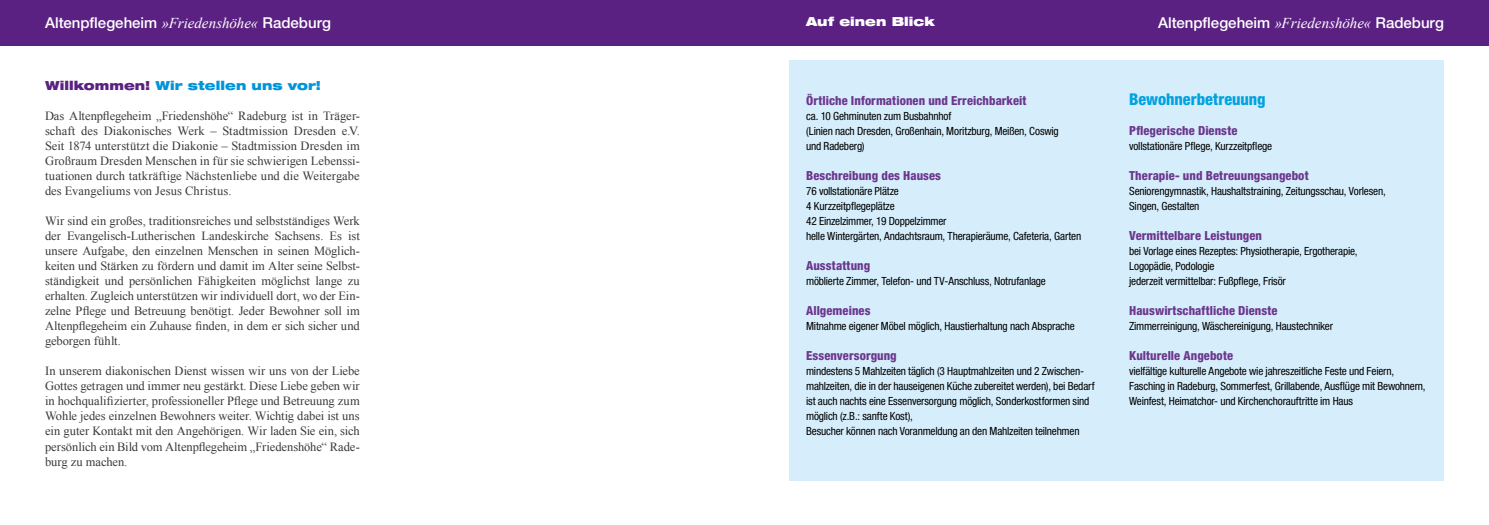
<style>
.page{position:relative;width:1489px;height:525px;background:#fff}
.page>*{position:absolute;margin:0;border:0;box-sizing:border-box;transform-origin:0 0}
.t1{font:800 condensed 16.25px "Helvetica Neue LT Std";color:#00a2df}
.t2{font:500 15px "Helvetica Neue LT Std";color:#fff}
.t3{font:12.5px/15px "Times New Roman";color:#3a3a39;text-align:justify}
.t4{font:800 condensed 12.5px "Helvetica Neue LT Std";letter-spacing:.005em;color:#6c378d}
.t5{font:900 expanded 12.5px "Helvetica Neue LT Std";letter-spacing:.005em;color:#0095da}
.t6{font:900 expanded 12.5px "Helvetica Neue LT Std";color:#fff}
.t7{font:condensed 11.25px/15px "Helvetica Neue LT Std";letter-spacing:-.015em;color:#000}
.s1{font-family:"Times New Roman";font-weight:400;font-style:italic}
.s2{color:#5b2182}
</style>
<div class="page">
<div style="left:789px;top:60px;width:654px;height:420px;background:#d6eefc"></div>
<div style="left:0;top:0;width:1488px;height:45px;background:#5b2182"></div>
<p class="t2" style="left:45px;top:13px;width:287px">Altenpflegeheim <span class="s1">»Friedenshöhe«</span> Radeburg</p>
<p class="t6" style="left:806px;top:13px;width:130px">Auf einen Blick</p>
<p class="t2" style="left:1157px;top:13px;width:287px">Altenpflegeheim <span class="s1">»Friedenshöhe«</span> Radeburg</p>
<p class="t5" style="left:45px;top:77px;width:277px"><span class="s2">Willkommen!</span> Wir stellen uns vor!</p>
<p class="t3" style="left:45px;top:108px;width:316px">Das Altenpflegeheim „Friedenshöhe“ Radeburg ist in Träger&shy;schaft des Diakonisches Werk – Stadtmission Dresden e.V.<br>Seit 1874 unterstützt die Diakonie – Stadtmission Dresden im Großraum Dresden Menschen in für sie schwierigen Lebenssi&shy;tuationen durch tatkräftige Nächstenliebe und die Weitergabe des Evangeliums von Jesus Christus.</p>
<p class="t3" style="left:45px;top:213px;width:316px">Wir sind ein großes, traditionsreiches und selbstständiges Werk der Evangelisch-Lutherischen Landeskirche Sachsens. Es ist unsere Aufgabe, den einzelnen Menschen in seinen Möglich&shy;keiten und Stärken zu fördern und damit im Alter seine Selbst&shy;ständigkeit und persönlichen Fähigkeiten möglichst lange zu erhalten. Zugleich unterstützen wir individuell dort, wo der Ein&shy;zelne Pflege und Betreuung benötigt. Jeder Bewohner soll im Altenpflegeheim ein Zuhause finden, in dem er sich sicher und geborgen fühlt.</p>
<p class="t3" style="left:45px;top:363px;width:316px">In unserem diakonischen Dienst wissen wir uns von der Liebe Gottes getragen und immer neu gestärkt. Diese Liebe geben wir in hochqualifizierter, professioneller Pflege und Betreuung zum Wohle jedes einzelnen Bewohners weiter. Wichtig dabei ist uns ein guter Kontakt mit den Angehörigen. Wir laden Sie ein, sich persönlich ein Bild vom Altenpflegeheim „Friedenshöhe“ Rade&shy;burg zu machen.</p>
<p class="t4" style="left:806px;top:93px;width:222px">Örtliche Informationen und Erreichbarkeit</p>
<p class="t7" style="left:806px;top:108px;width:254px">ca. 10 Gehminuten zum Busbahnhof<br>(Linien nach Dresden, Großenhain, Moritzburg, Meißen, Coswig und Radeberg)</p>
<p class="t4" style="left:806px;top:168px;width:136px">Beschreibung des Hauses</p>
<p class="t7" style="left:806px;top:183px;width:277px">76 vollstationäre Plätze<br>4 Kurzzeitpflegeplätze<br>42 Einzelzimmer, 19 Doppelzimmer<br>helle Wintergärten, Andachtsraum, Therapieräume, Cafeteria, Garten</p>
<p class="t4" style="left:806px;top:258px;width:66px">Ausstattung</p>
<p class="t7" style="left:806px;top:273px;width:241px">möblierte Zimmer, Telefon- und TV-Anschluss, Notrufanlage</p>
<p class="t4" style="left:806px;top:303px;width:66px">Allgemeines</p>
<p class="t7" style="left:806px;top:318px;width:270px">Mitnahme eigener Möbel möglich, Haustierhaltung nach Absprache</p>
<p class="t4" style="left:806px;top:348px;width:92px">Essenversorgung</p>
<p class="t7" style="left:806px;top:363px;width:290px">mindestens 5 Mahlzeiten täglich (3 Hauptmahlzeiten und 2 Zwischen&shy;mahlzeiten, die in der hauseigenen Küche zubereitet werden), bei Bedarf ist auch nachts eine Essenversorgung möglich, Sonderkostformen sind möglich (z.B.: sanfte Kost),<br>Besucher können nach Voranmeldung an den Mahlzeiten teilnehmen</p>
<h1 class="t1" style="left:1129px;top:89px;width:138px">Bewohnerbetreuung</h1>
<p class="t4" style="left:1129px;top:123px;width:110px">Pflegerische Dienste</p>
<p class="t7" style="left:1129px;top:138px;width:145px">vollstationäre Pflege, Kurzzeitpflege</p>
<p class="t4" style="left:1129px;top:168px;width:181px">Therapie- und Betreuungsangebot</p>
<p class="t7" style="left:1129px;top:183px;width:258px">Seniorengymnastik, Haushaltstraining, Zeitungsschau, Vorlesen,<br>Singen, Gestalten</p>
<p class="t4" style="left:1129px;top:228px;width:134px">Vermittelbare Leistungen</p>
<p class="t7" style="left:1129px;top:243px;width:230px">bei Vorlage eines Rezeptes: Physiotherapie, Ergotherapie,<br>Logopädie, Podologie<br>jederzeit vermittelbar: Fußpflege, Frisör</p>
<p class="t4" style="left:1129px;top:303px;width:150px">Hauswirtschaftliche Dienste</p>
<p class="t7" style="left:1129px;top:318px;width:205px">Zimmerreinigung, Wäschereinigung, Haustechniker</p>
<p class="t4" style="left:1129px;top:348px;width:105px">Kulturelle Angebote</p>
<p class="t7" style="left:1129px;top:363px;width:298px">vielfältige kulturelle Angebote wie jahreszeitliche Feste und Feiern,<br>Fasching in Radeburg, Sommerfest, Grillabende, Ausflüge mit Bewohnern,<br>Weinfest, Heimatchor- und Kirchenchorauftritte im Haus</p>
</div>
